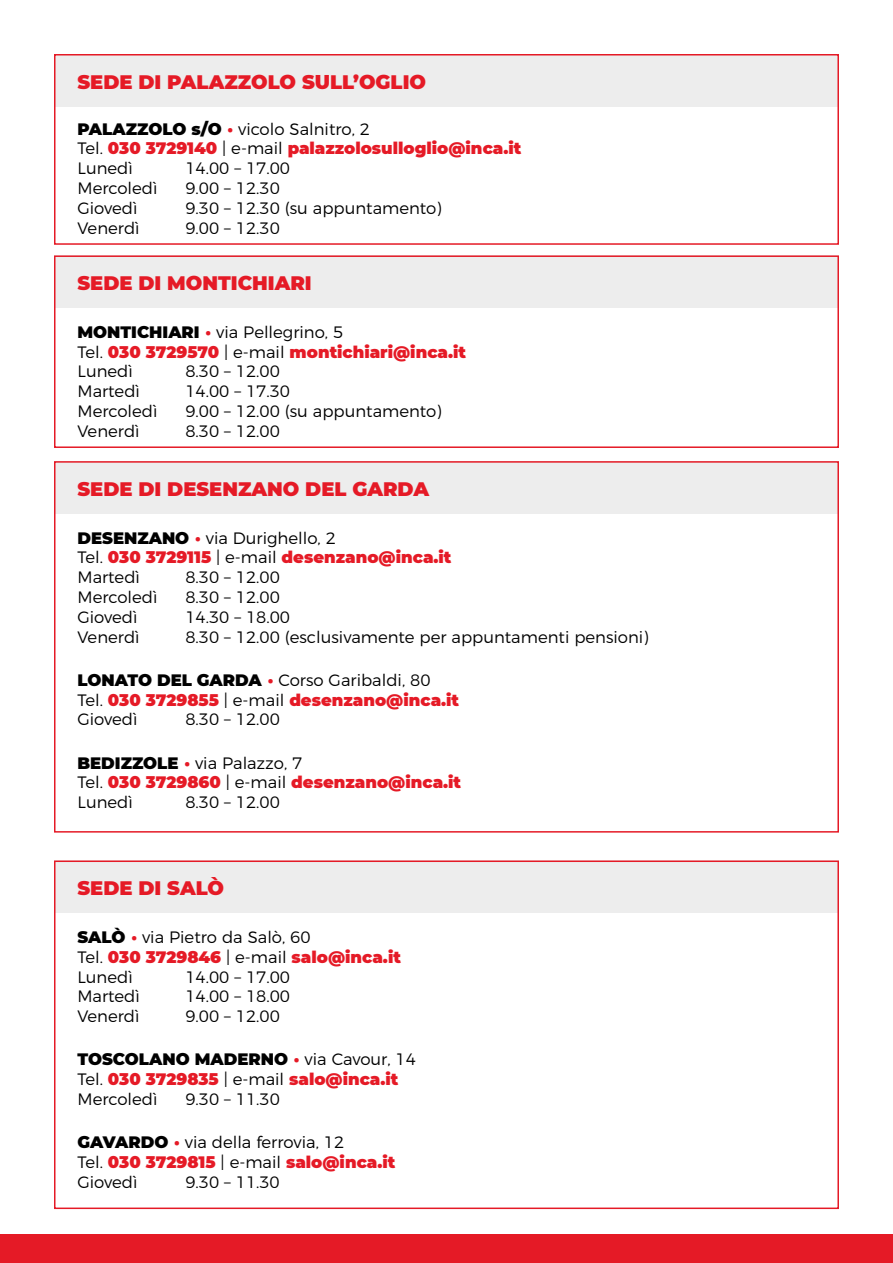
<style>
.page{position:relative;width:893px;height:1263px;background:#fff}
.page>*{position:absolute;margin:0;border:0;box-sizing:border-box;transform-origin:0 0}
.t1{font:900 19.5px "Montserrat";color:#e51a26}
.t2{font:300 16.5px/19.8px "Montserrat";color:#000}
.t3{font:900 16.5px/19.8px "Montserrat";color:#e51a26}
.s1{color:#000}
.s2{font-weight:300;color:#000}
.s3{font-weight:900}
.s4{font-weight:900;color:#e51a26}
</style>
<div class="page">
<div style="left:0;top:1234px;width:893px;height:29px;background:#e51a26"></div>
<div style="left:54px;top:54px;width:785px;height:53px;background:#ededed"></div>
<div style="left:54px;top:255px;width:785px;height:53px;background:#ededed"></div>
<div style="left:54px;top:461px;width:785px;height:53px;background:#ededed"></div>
<div style="left:54px;top:860px;width:785px;height:53px;background:#ededed"></div>
<div style="left:54px;top:54px;width:785px;height:191px;border:2px solid #e51a26"></div>
<div style="left:54px;top:255px;width:785px;height:193px;border:2px solid #e51a26"></div>
<div style="left:54px;top:461px;width:785px;height:371px;border:2px solid #e51a26"></div>
<div style="left:54px;top:860px;width:785px;height:349px;border:2px solid #e51a26"></div>
<p class="t1" style="left:77px;top:67px;width:350px">SEDE DI PALAZZOLO SULL’OGLIO</p>
<p class="t3" style="left:77px;top:118px;width:445px"><span class="s1">PALAZZOLO s/O</span> · <span class="s2">vicolo Salnitro, 2<br>Tel.</span> 030 3729140 <span class="s2">| e-mail</span> palazzolosulloglio@inca.it<br><span class="s2">Lunedì</span></p>
<p class="t2" style="left:185px;top:157px;width:106px">14.00 – 17.00</p>
<p class="t2" style="left:77px;top:177px;width:81px">Mercoledì</p>
<p class="t2" style="left:185px;top:177px;width:96px">9.00 – 12.30</p>
<p class="t2" style="left:77px;top:197px;width:61px">Giovedì</p>
<p class="t2" style="left:185px;top:197px;width:258px">9.30 – 12.30 (su appuntamento)</p>
<p class="t2" style="left:77px;top:216px;width:64px">Venerdì</p>
<p class="t2" style="left:185px;top:216px;width:96px">9.00 – 12.30</p>
<p class="t1" style="left:77px;top:269px;width:236px">SEDE DI MONTICHIARI</p>
<p class="t2" style="left:77px;top:321px;width:390px"><span class="s3">MONTICHIARI</span> <span class="s4">·</span> via Pellegrino, 5<br>Tel. <span class="s4">030 3729570</span> | e-mail <span class="s4">montichiari@inca.it<br></span>Lunedì</p>
<p class="t2" style="left:185px;top:360px;width:96px">8.30 – 12.00</p>
<p class="t2" style="left:77px;top:380px;width:64px">Martedì</p>
<p class="t2" style="left:185px;top:380px;width:106px">14.00 – 17.30</p>
<p class="t2" style="left:77px;top:400px;width:81px">Mercoledì</p>
<p class="t2" style="left:185px;top:400px;width:258px">9.00 – 12.00 (su appuntamento)</p>
<p class="t2" style="left:77px;top:420px;width:64px">Venerdì</p>
<p class="t2" style="left:185px;top:420px;width:96px">8.30 – 12.00</p>
<p class="t1" style="left:77px;top:474px;width:353px">SEDE DI DESENZANO DEL GARDA</p>
<p class="t2" style="left:77px;top:526px;width:376px"><span class="s3">DESENZANO</span> <span class="s4">·</span> via Durighello, 2<br>Tel. <span class="s4">030 3729115</span> | e-mail <span class="s4">desenzano@inca.it<br></span>Martedì</p>
<p class="t2" style="left:185px;top:566px;width:96px">8.30 – 12.00</p>
<p class="t2" style="left:77px;top:586px;width:81px">Mercoledì</p>
<p class="t2" style="left:185px;top:586px;width:96px">8.30 – 12.00</p>
<p class="t2" style="left:77px;top:606px;width:61px">Giovedì</p>
<p class="t2" style="left:185px;top:606px;width:106px">14.30 – 18.00</p>
<p class="t2" style="left:77px;top:625px;width:64px">Venerdì</p>
<p class="t2" style="left:185px;top:625px;width:465px">8.30 – 12.00 (esclusivamente per appuntamenti pensioni)</p>
<p class="t2" style="left:77px;top:669px;width:383px"><span class="s3">LONATO DEL GARDA</span> <span class="s4">·</span> Corso Garibaldi, 80<br>Tel. <span class="s4">030 3729855</span> | e-mail <span class="s4">desenzano@inca.it<br></span>Giovedì</p>
<p class="t2" style="left:185px;top:708px;width:96px">8.30 – 12.00</p>
<p class="t2" style="left:77px;top:751px;width:385px"><span class="s3">BEDIZZOLE</span> <span class="s4">·</span> via Palazzo, 7<br>Tel. <span class="s4">030 3729860</span> | e-mail <span class="s4">desenzano@inca.it<br></span>Lunedì</p>
<p class="t2" style="left:185px;top:791px;width:96px">8.30 – 12.00</p>
<p class="t1" style="left:77px;top:874px;width:148px">SEDE DI SALÒ</p>
<p class="t2" style="left:77px;top:926px;width:325px"><span class="s3">SALÒ</span> <span class="s4">·</span> via Pietro da Salò, 60<br>Tel. <span class="s4">030 3729846</span> | e-mail <span class="s4">salo@inca.it<br></span>Lunedì</p>
<p class="t2" style="left:185px;top:965px;width:106px">14.00 – 17.00</p>
<p class="t2" style="left:77px;top:985px;width:64px">Martedì</p>
<p class="t2" style="left:185px;top:985px;width:106px">14.00 – 18.00</p>
<p class="t2" style="left:77px;top:1005px;width:64px">Venerdì</p>
<p class="t2" style="left:185px;top:1005px;width:96px">9.00 – 12.00</p>
<p class="t2" style="left:77px;top:1048px;width:340px"><span class="s3">TOSCOLANO MADERNO</span> <span class="s4">·</span> via Cavour, 14<br>Tel. <span class="s4">030 3729835</span> | e-mail <span class="s4">salo@inca.it<br></span>Mercoledì</p>
<p class="t2" style="left:185px;top:1088px;width:96px">9.30 – 11.30</p>
<p class="t2" style="left:77px;top:1131px;width:319px"><span class="s3">GAVARDO</span> <span class="s4">·</span> via della ferrovia, 12<br>Tel. <span class="s4">030 3729815</span> | e-mail <span class="s4">salo@inca.it<br></span>Giovedì</p>
<p class="t2" style="left:185px;top:1170px;width:96px">9.30 – 11.30</p>
</div>
